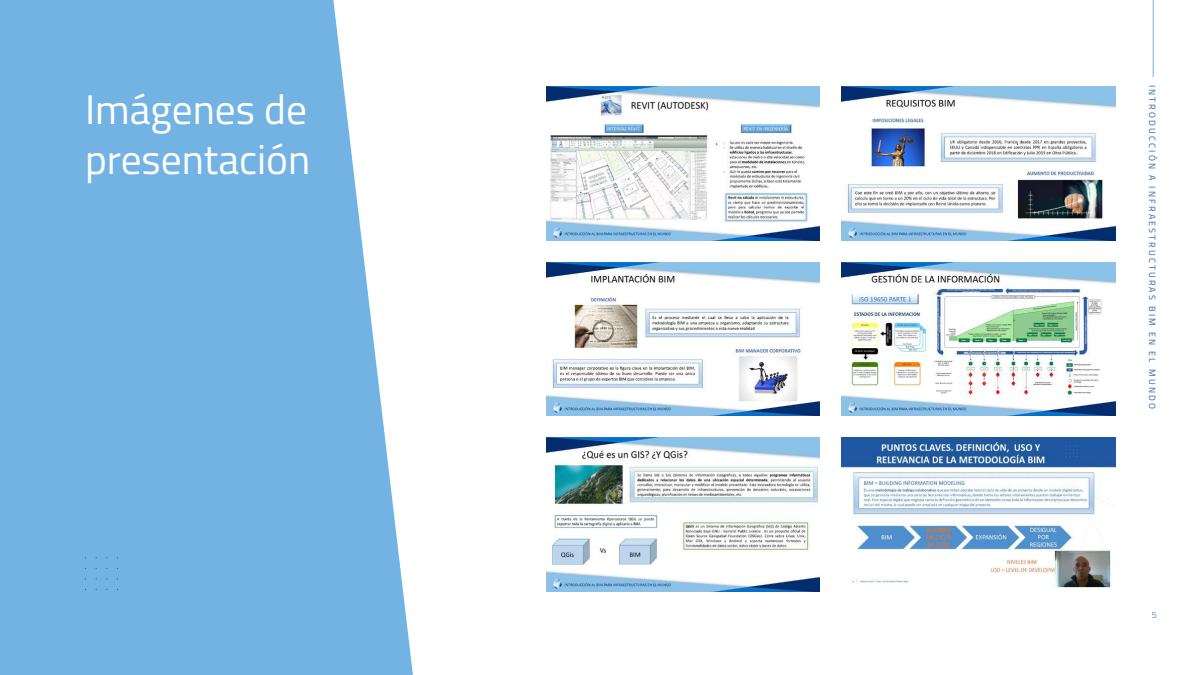
<style>
.page{position:relative;width:1200px;height:675px;background:#fff}
.page>*{position:absolute;margin:0;border:0;box-sizing:border-box;transform-origin:0 0}
.t1{font:41.4px/49.7px "Titillium Web";color:#fff}
.t2{font:9px "Titillium Web";letter-spacing:.24em;color:#2764aa}
.t3{font:300 9px "Titillium Web";color:#3875b6}
</style>
<div class="page">
<hr style="left:1153px;top:0;width:1px;height:77px;background:#72b3e3">
<svg style="left:0;top:0;width:413px;height:675px;background:#7fbae5"></svg>
<img style="left:842px;top:438px;width:273px;height:150px">
<img style="left:842px;top:262px;width:273px;height:154px">
<img style="left:842px;top:86px;width:273px;height:154px">
<img style="left:546px;top:438px;width:273px;height:154px">
<img style="left:546px;top:262px;width:273px;height:154px">
<img style="left:546px;top:86px;width:273px;height:154px">
<h1 class="t1" style="left:85px;top:83px;width:227px">Imágenes de presentación</h1>
<p class="t2" style="left:1159px;top:85px;width:325px;rotate:90deg">INTRODUCCIÓN A INFRAESTRUCTURAS BIM EN EL MUNDO</p>
<p class="t3" style="left:1152px;top:608px;width:7px">5</p>
</div>
